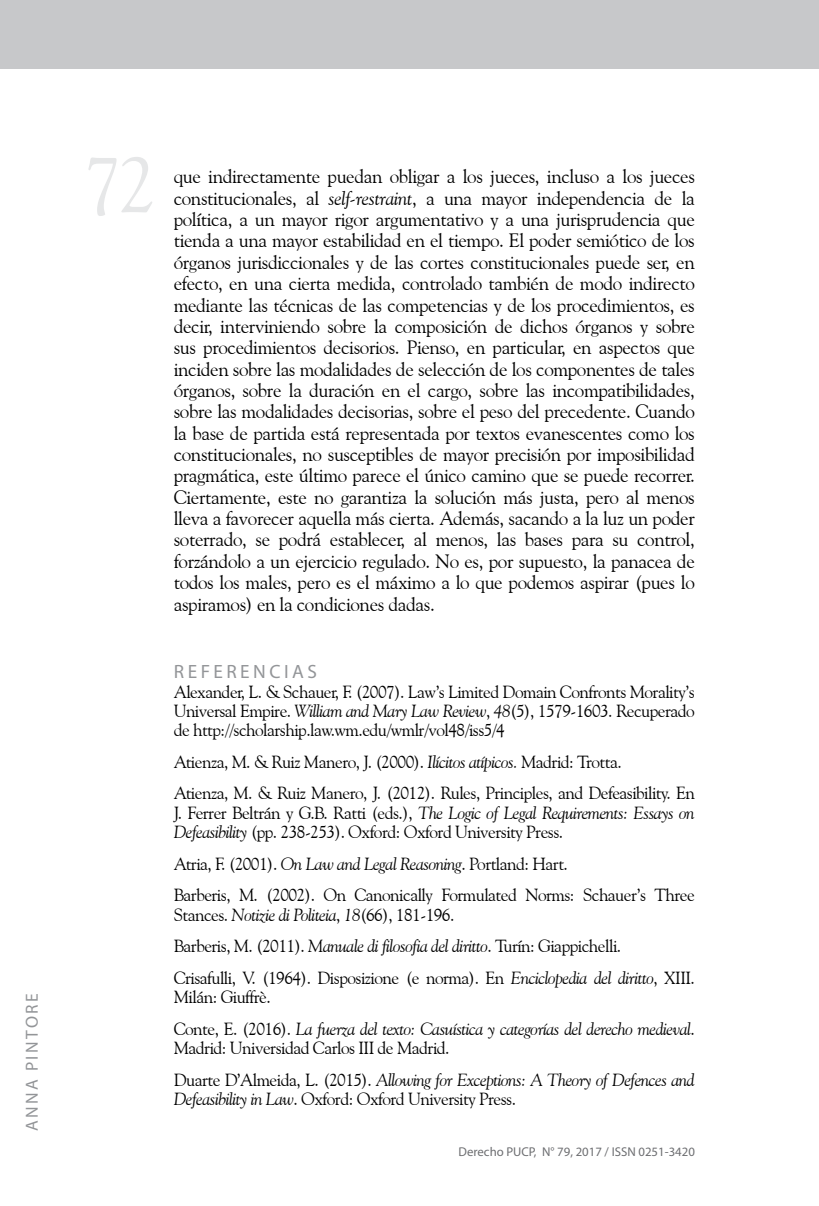
<style>
.page{position:relative;width:819px;height:1206px;background:#fff}
.page>*{position:absolute;margin:0;border:0;box-sizing:border-box;transform-origin:0 0}
.t1{font:78.75px "Goudy Old Style BT";color:#e6e7e8}
.t2{font:19.25px/21.3px "Goudy Old Style BT";letter-spacing:-.02em;color:#000;text-align:justify}
.t3{font:19.25px "Myriad Pro";letter-spacing:.18em;color:#939598}
.t4{font:17.5px/31.7px "Goudy Old Style BT";letter-spacing:-.03em;color:#000}
.t5{font:italic 17.5px/31.7px "Goudy Old Style BT";letter-spacing:-.03em;color:#000}
.t6{font:17.5px "Myriad Pro";letter-spacing:.14em;color:#939598}
.t7{font:12.78px "Myriad Pro";color:#6d6e71}
.s1{font-style:italic}
.s2{font-style:normal}
</style>
<div class="page">
<div style="left:0;top:0;width:819px;height:69px;background:#c7c8ca"></div>
<p class="t6" style="left:21px;top:1131px;width:140px;rotate:-90deg">ANNA PINTORE</p>
<h1 class="t1" style="left:83px;top:136px;width:75px">72</h1>
<p class="t2" style="left:174px;top:166px;width:523px">que indirectamente puedan obligar a los jueces, incluso a los jueces constitucionales, al <span class="s1">self-restraint</span>, a una mayor independencia de la política, a un mayor rigor argumentativo y a una jurisprudencia que tienda a una mayor estabilidad en el tiempo. El poder semiótico de los órganos jurisdiccionales y de las cortes constitucionales puede ser, en efecto, en una cierta medida, controlado también de modo indirecto mediante las técnicas de las competencias y de los procedimientos, es decir, interviniendo sobre la composición de dichos órganos y sobre sus procedimientos decisorios. Pienso, en particular, en aspectos que inciden sobre las modalidades de selección de los componentes de tales órganos, sobre la duración en el cargo, sobre las incompatibilidades, sobre las modalidades decisorias, sobre el peso del precedente. Cuando la base de partida está representada por textos evanescentes como los constitucionales, no susceptibles de mayor precisión por imposibilidad pragmática, este último parece el único camino que se puede recorrer.<br>Ciertamente, este no garantiza la solución más justa, pero al menos lleva a favorecer aquella más cierta. Además, sacando a la luz un poder soterrado, se podrá establecer, al menos, las bases para su control, forzándolo a un ejercicio regulado. No es, por supuesto, la panacea de todos los males, pero es el máximo a lo que podemos aspirar (pues lo aspiramos) en la condiciones dadas.</p>
<p class="t3" style="left:174px;top:660px;width:144px">REFERENCIAS</p>
<p class="t4" style="left:174px;top:681px;width:522px;line-height:19.2px;text-align:justify">Alexander, L. &amp; Schauer, F. (2007). Law’s Limited Domain Confronts Morality’s Universal Empire. <span class="s1">William and Mary Law Review</span>, <span class="s1">48</span>(5), 1579-1603. Recuperado de http://scholarship.law.wm.edu/wmlr/vol48/iss5/4</p>
<p class="t4" style="left:174px;top:745px;width:522px">Atienza, M. &amp; Ruiz Manero, J. (2000). <span class="s1">Ilícitos atípicos.</span> Madrid: Trotta.<br>Atienza, M. &amp; Ruiz Manero, J. (2012). Rules, Principles, and Defeasibility. En</p>
<p class="t4" style="left:174px;top:802px;width:522px;line-height:19.2px">J. Ferrer Beltrán y G.B. Ratti (eds.), <span class="s1">The Logic of Legal Requirements: Essays on<br>Defeasibility</span> (pp. 238-253). Oxford: Oxford University Press.</p>
<p class="t4" style="left:174px;top:847px;width:522px">Atria, F. (2001). <span class="s1">On Law and Legal Reasoning</span>. Portland: Hart.<br>Barberis, M. (2002). On Canonically Formulated Norms: Schauer’s Three</p>
<p class="t4" style="left:174px;top:898px;width:522px">Stances. <span class="s1">Notizie di Politeia</span>, <span class="s1">18</span>(66), 181-196.<br>Barberis, M. (2011). <span class="s1">Manuale di filosofia del diritto</span>. Turín: Giappichelli.<br>Crisafulli, V. (1964). Disposizione (e norma). En <span class="s1">Enciclopedia del diritto</span>, XIII.</p>
<p class="t5" style="left:174px;top:980px;width:522px"><span class="s2">Milán: Giuffrè.<br>Conte, E. (2016).</span> La fuerza del texto: Casuística y categorías del derecho medieval<span class="s2">.</span></p>
<p class="t4" style="left:174px;top:1031px;width:522px">Madrid: Universidad Carlos III de Madrid.<br>Duarte D’Almeida, L. (2015). <span class="s1">Allowing for Exceptions: A Theory of Defences and</span></p>
<p class="t4" style="left:174px;top:1082px;width:344px"><span class="s1">Defeasibility in Law</span>. Oxford: Oxford University Press.</p>
<p class="t7" style="left:458px;top:1144px;width:238px">Derecho PUCP, N° 79, 2017 / ISSN 0251-3420</p>
</div>
